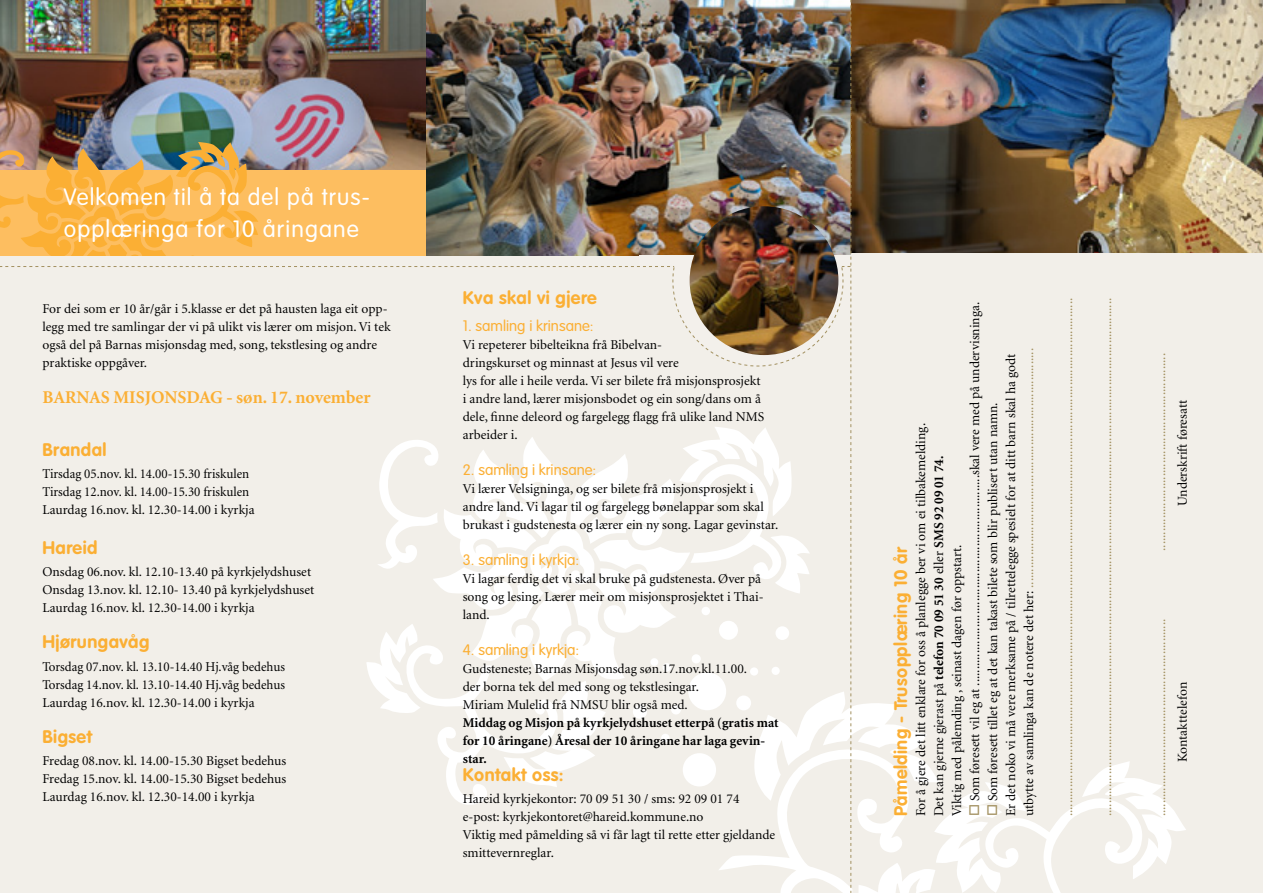
<style>
.page{position:relative;width:1263px;height:893px;background:#f2efe9}
.page>*{position:absolute;margin:0;border:0;box-sizing:border-box;transform-origin:0 0}
.t1{font:300 23.25px/31.5px "VAG Rounded";letter-spacing:.05em;color:#fff}
.t2{font:700 18px "VAG Rounded";letter-spacing:.025em;color:#fbaf34}
.t3{font:700 18px "Minion";color:#fbaf34}
.t4{font:300 15px "VAG Rounded";color:#fbaf34}
.t5{font:13.5px/18px "Minion";color:#000}
.t6{font:13.5px "Minion";color:#a39161}
.t7{font:13.5px/18px "Minion";color:#000;scale:.96 1}
.t8{font:700 13.5px/18px "Minion";color:#000}
.s1{color:#a39161}
.s2{font-weight:700}
</style>
<div class="page">
<img style="left:1186px;top:0;width:77px;height:253px">
<img style="left:0;top:0;width:1186px;height:893px">
<h1 class="t1" style="left:64px;top:181px;width:307px">Velkomen til å ta del på trus&shy;opplæringa for 10 åringane</h1>
<p class="t5" style="left:43px;top:300px;width:350px">For dei som er 10 år/går i 5.klasse er det på hausten laga eit opp&shy;legg med tre samlingar der vi på ulikt vis lærer om misjon. Vi tek også del på Barnas misjonsdag med, song, tekstlesing og andre praktiske oppgåver.</p>
<h2 class="t3" style="left:43px;top:388px;width:330px">BARNAS MISJONSDAG - søn. 17. november</h2>
<h2 class="t2" style="left:43px;top:439px;width:66px">Brandal</h2>
<p class="t7" style="left:43px;top:466px;width:222px">Tirsdag 05.nov. kl. 14.00-15.30 friskulen<br>Tirsdag 12.nov. kl. 14.00-15.30 friskulen<br>Laurdag 16.nov. kl. 12.30-14.00 i kyrkja</p>
<h2 class="t2" style="left:43px;top:537px;width:56px">Hareid</h2>
<p class="t5" style="left:43px;top:563px;width:273px">Onsdag 06.nov. kl. 12.10-13.40 på kyrkjelydshuset<br>Onsdag 13.nov. kl. 12.10- 13.40 på kyrkjelydshuset<br>Laurdag 16.nov. kl. 12.30-14.00 i kyrkja</p>
<h2 class="t2" style="left:43px;top:631px;width:108px">Hjørungavåg</h2>
<p class="t7" style="left:43px;top:658px;width:254px;text-align:justify">Torsdag 07.nov. kl. 13.10-14.40 Hj.våg bedehus Torsdag 14.nov. kl. 13.10-14.40 Hj.våg bedehus Laurdag 16.nov. kl. 12.30-14.00 i kyrkja</p>
<h2 class="t2" style="left:43px;top:726px;width:51px">Bigset</h2>
<p class="t5" style="left:43px;top:752px;width:245px;text-align:justify">Fredag 08.nov. kl. 14.00-15.30 Bigset bedehus Fredag 15.nov. kl. 14.00-15.30 Bigset bedehus Laurdag 16.nov. kl. 12.30-14.00 i kyrkja</p>
<h2 class="t2" style="left:463px;top:287px;width:135px">Kva skal vi gjere</h2>
<p class="t4" style="left:463px;top:317px;width:132px">1. samling i krinsane:</p>
<p class="t5" style="left:463px;top:336px;width:303px">Vi repeterer bibelteikna frå Bibelvan-<br>dringskurset og minnast at Jesus vil vere<br>lys for alle i heile verda. Vi ser bilete frå misjonsprosjekt i andre land, lærer misjonsbodet og ein song/dans om å dele, finne deleord og fargelegg flagg frå ulike land NMS arbeider i.</p>
<p class="t4" style="left:463px;top:461px;width:135px">2. samling i krinsane:</p>
<p class="t5" style="left:463px;top:480px;width:317px">Vi lærer Velsigninga, og ser bilete frå misjonsprosjekt i andre land. Vi lagar til og fargelegg bønelappar som skal brukast i gudstenesta og lærer ein ny song. Lagar gevinstar.</p>
<p class="t4" style="left:463px;top:551px;width:118px">3. samling i kyrkja:</p>
<p class="t5" style="left:463px;top:570px;width:302px">Vi lagar ferdig det vi skal bruke på gudstenesta. Øver på song og lesing. Lærer meir om misjonsprosjektet i Thai&shy;land.</p>
<p class="t4" style="left:463px;top:641px;width:118px">4. samling i kyrkja:</p>
<p class="t5" style="left:463px;top:660px;width:286px">Gudsteneste; Barnas Misjonsdag søn.17.nov.kl.11.00. der borna tek del med song og tekstlesingar.<br>Miriam Mulelid frå NMSU blir også med.</p>
<p class="t8" style="left:463px;top:714px;width:317px">Middag og Misjon på kyrkjelydshuset etterpå (gratis mat for 10 åringane) Åresal der 10 åringane har laga gevin&shy;star.</p>
<h2 class="t2" style="left:463px;top:764px;width:102px">Kontakt oss:</h2>
<p class="t5" style="left:463px;top:790px;width:314px">Hareid kyrkjekontor: 70 09 51 30 / sms: 92 09 01 74 e-post: kyrkjekontoret@hareid.kommune.no<br>Viktig med påmelding så vi får lagt til rette etter gjeldande smittevernreglar.</p>
<p class="t5" style="left:966px;top:816px;width:516px;rotate:-90deg"><span class="s1">□</span> Som føresett vil eg at .................................................................skal vere med på undervisninga.</p>
<p class="t5" style="left:984px;top:816px;width:470px;rotate:-90deg"><span class="s1">□</span> Som føresett tillet eg at det kan takast bilete som blir publisert utan namn.<br>Er det noko vi må vere merksame på / tilrettelegge spesielt for at ditt barn skal ha godt utbytte av samlinga kan de notere det her: <span class="s1">..........................................................................</span></p>
<p class="t5" style="left:912px;top:816px;width:395px;rotate:-90deg">For å gjere det litt enklare for oss å planlegge ber vi om ei tilbakemelding.<br>Det kan gjerne gjerast på <span class="s2">telefon 70 09 51 30</span> eller <span class="s2">SMS 92 09 01 74.<br></span>Viktig med pålemding , seinast dagen før oppstart.</p>
<h2 class="t2" style="left:890px;top:816px;width:271px;rotate:-90deg">Påmelding - Trusopplæring 10 år</h2>
<p class="t6" style="left:1061px;top:816px;width:520px;rotate:-90deg">................................................................................................................................................................</p>
<p class="t6" style="left:1100px;top:816px;width:520px;rotate:-90deg">................................................................................................................................................................</p>
<p class="t6" style="left:1154px;top:551px;width:199px;rotate:-90deg">.............................................................</p>
<p class="t5" style="left:1174px;top:506px;width:108px;rotate:-90deg">Underskrift føresatt</p>
<p class="t6" style="left:1154px;top:816px;width:199px;rotate:-90deg">.............................................................</p>
<p class="t5" style="left:1174px;top:762px;width:82px;rotate:-90deg">Kontakttelefon</p>
</div>
